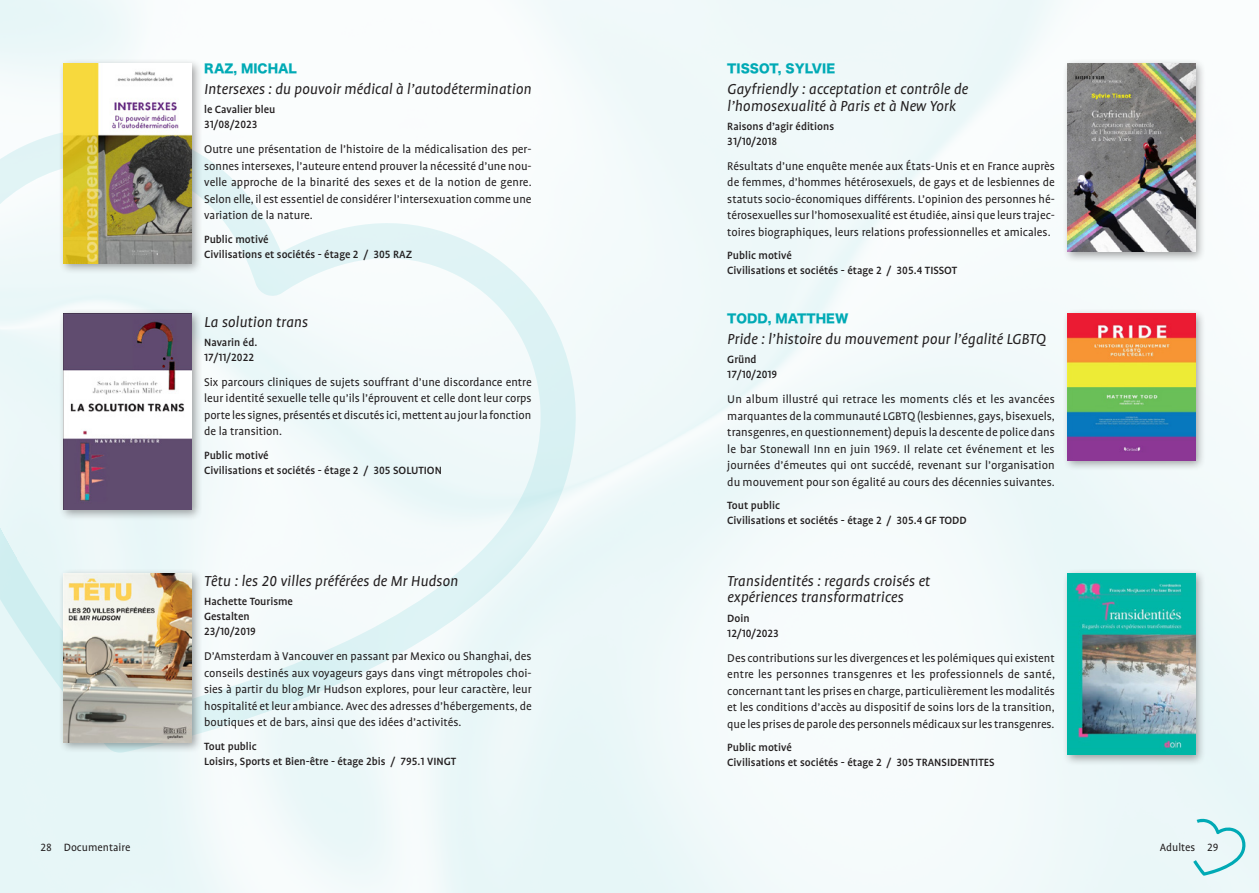
<style>
.page{position:relative;width:1259px;height:893px;background:#fff}
.page>*{position:absolute;margin:0;border:0;box-sizing:border-box;transform-origin:0 0}
.titre_livre{font:italic 16.5px/16.5px "Profile OT";color:#231f20}
.texte_résumé{font:12.75px/16.5px "Profile OT";color:#231f20;text-align:justify}
.Public{font:500 12px/15px "Profile OT";color:#231f20}
.Editeur{font:500 12px/15px "Profile OT";color:#231f20}
.Date{font:500 12px "Profile OT";color:#231f20}
.auteur{font:12px "Hira Kaku Std W8";color:#00aab5}
.t1{font:12px "Profile OT";color:#231f20}
</style>
<div class="page">
<svg style="left:1193px;top:818px;width:53px;height:58px"></svg>
<svg style="left:0;top:126px;width:577px;height:627px;fill:#f0f9fa"></svg>
<div style="left:59px;top:59px;width:143px;height:216px;background:#231f20;opacity:.4"></div>
<img style="left:64px;top:64px;width:127px;height:199px">
<div style="left:1062px;top:59px;width:144px;height:204px;background:#231f20;opacity:.4"></div>
<img style="left:1067px;top:64px;width:128px;height:188px">
<div style="left:59px;top:308px;width:143px;height:213px;background:#231f20;opacity:.4"></div>
<img style="left:64px;top:314px;width:127px;height:196px">
<div style="left:59px;top:568px;width:143px;height:185px;background:#231f20;opacity:.4"></div>
<img style="left:64px;top:573px;width:127px;height:169px">
<div style="left:1062px;top:308px;width:144px;height:163px;background:#231f20;opacity:.4"></div>
<img style="left:1067px;top:314px;width:128px;height:146px">
<div style="left:1062px;top:568px;width:144px;height:198px;background:#231f20;opacity:.4"></div>
<img style="left:1067px;top:573px;width:128px;height:182px">
<p class="auteur" style="left:204px;top:62px;width:94px">RAZ, MICHAL</p>
<p class="titre_livre" style="left:204px;top:81px;width:329px">Intersexes : du pouvoir médical à l’autodétermination</p>
<p class="Editeur" style="left:204px;top:102px;width:73px">le Cavalier bleu</p>
<p class="Date" style="left:204px;top:118px;width:55px">31/08/2023</p>
<p class="texte_résumé" style="left:204px;top:142px;width:329px">Outre une présentation de l’histoire de la médicalisation des per&shy;sonnes intersexes, l’auteure entend prouver la nécessité d’une nou&shy;velle approche de la binarité des sexes et de la notion de genre.<br>Selon elle, il est essentiel de considérer l’intersexuation comme une variation de la nature.</p>
<p class="Public" style="left:204px;top:232px;width:210px">Public motivé<br>Civilisations et sociétés - étage 2 / 305 RAZ</p>
<p class="titre_livre" style="left:204px;top:314px;width:105px">La solution trans</p>
<p class="Editeur" style="left:204px;top:335px;width:55px">Navarin éd.</p>
<p class="Date" style="left:204px;top:350px;width:52px">17/11/2022</p>
<p class="texte_résumé" style="left:204px;top:374px;width:329px">Six parcours cliniques de sujets souffrant d’une discordance entre leur identité sexuelle telle qu’ils l’éprouvent et celle dont leur corps porte les signes, présentés et discutés ici, mettent au jour la fonction de la transition.</p>
<p class="Public" style="left:204px;top:448px;width:239px">Public motivé<br>Civilisations et sociétés - étage 2 / 305 SOLUTION</p>
<p class="titre_livre" style="left:204px;top:573px;width:256px">Têtu : les 20 villes préférées de Mr Hudson</p>
<p class="Editeur" style="left:204px;top:594px;width:90px">Hachette Tourisme<br>Gestalten</p>
<p class="Date" style="left:204px;top:625px;width:53px">23/10/2019</p>
<p class="texte_résumé" style="left:204px;top:648px;width:329px">D’Amsterdam à Vancouver en passant par Mexico ou Shanghai, des conseils destinés aux voyageurs gays dans vingt métropoles choi&shy;sies à partir du blog Mr Hudson explores, pour leur caractère, leur hospitalité et leur ambiance. Avec des adresses d’hébergements, de boutiques et de bars, ainsi que des idées d’activités.</p>
<p class="Public" style="left:204px;top:739px;width:253px">Tout public<br>Loisirs, Sports et Bien-être - étage 2bis / 795.1 VINGT</p>
<p class="auteur" style="left:727px;top:62px;width:109px">TISSOT, SYLVIE</p>
<p class="titre_livre" style="left:727px;top:81px;width:242px">Gayfriendly : acceptation et contrôle de l’homosexualité à Paris et à New York</p>
<p class="Editeur" style="left:727px;top:119px;width:108px">Raisons d’agir éditions</p>
<p class="Date" style="left:727px;top:134px;width:52px">31/10/2018</p>
<p class="texte_résumé" style="left:727px;top:158px;width:329px">Résultats d’une enquête menée aux États-Unis et en France auprès de femmes, d’hommes hétérosexuels, de gays et de lesbiennes de statuts socio-économiques différents. L’opinion des personnes hé&shy;térosexuelles sur l’homosexualité est étudiée, ainsi que leurs trajec&shy;toires biographiques, leurs relations professionnelles et amicales.</p>
<p class="Public" style="left:727px;top:248px;width:231px">Public motivé<br>Civilisations et sociétés - étage 2 / 305.4 TISSOT</p>
<p class="auteur" style="left:727px;top:312px;width:122px">TODD, MATTHEW</p>
<p class="titre_livre" style="left:727px;top:331px;width:320px">Pride : l’histoire du mouvement pour l’égalité LGBTQ</p>
<p class="Editeur" style="left:727px;top:352px;width:31px">Gründ</p>
<p class="Date" style="left:727px;top:368px;width:52px">17/10/2019</p>
<p class="texte_résumé" style="left:727px;top:391px;width:329px">Un album illustré qui retrace les moments clés et les avancées marquantes de la communauté LGBTQ (lesbiennes, gays, bisexuels, transgenres, en questionnement) depuis la descente de police dans le bar Stonewall Inn en juin 1969. Il relate cet événement et les journées d’émeutes qui ont succédé, revenant sur l’organisation du mouvement pour son égalité au cours des décennies suivantes.</p>
<p class="Public" style="left:727px;top:498px;width:241px">Tout public<br>Civilisations et sociétés - étage 2 / 305.4 GF TODD</p>
<p class="titre_livre" style="left:727px;top:573px;width:204px">Transidentités : regards croisés et expériences transformatrices</p>
<p class="Editeur" style="left:727px;top:611px;width:24px">Doin</p>
<p class="Date" style="left:727px;top:626px;width:53px">12/10/2023</p>
<p class="texte_résumé" style="left:727px;top:650px;width:329px">Des contributions sur les divergences et les polémiques qui existent entre les personnes transgenres et les professionnels de santé, concernant tant les prises en charge, particulièrement les modalités et les conditions d’accès au dispositif de soins lors de la transition, que les prises de parole des personnels médicaux sur les transgenres.</p>
<p class="Public" style="left:727px;top:740px;width:269px">Public motivé<br>Civilisations et sociétés - étage 2 / 305 TRANSIDENTITES</p>
<p class="t1" style="left:40px;top:840px;width:91px">28 Documentaire</p>
<p class="t1" style="left:1159px;top:840px;width:60px">Adultes 29</p>
</div>
